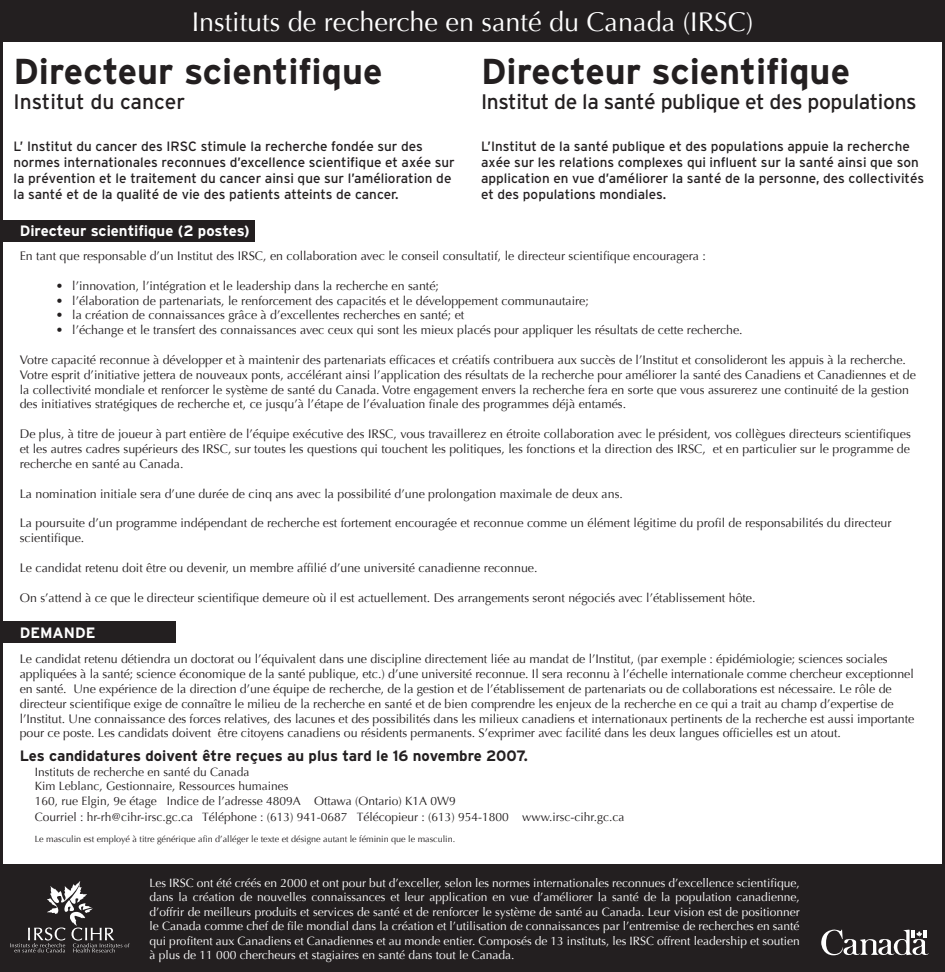
<style>
.page{position:relative;width:945px;height:972px;background:#fff}
.page>*{position:absolute;margin:0;border:0;box-sizing:border-box;transform-origin:0 0}
.t1{font:700 36px "Interstate";color:#231f20}
.t2{font:27px "Optima";color:#fff}
.t3{font:21px "Interstate";letter-spacing:-.02em;color:#231f20}
.t4{font:21px "Interstate";color:#231f20}
.t5{font:700 15px "Interstate";color:#231f20}
.t6{font:700 15px "Interstate";color:#fff}
.t7{font:13.5px/16.2px "Interstate";color:#231f20}
.t8{font:12.3px/14.9px "Optima";color:#231f20}
.t9{font:12px/14.4px "Optima";color:#fff;text-align:justify}
.t10{font:12px/14.4px "Optima";color:#231f20}
.t11{font:9px "Optima";color:#231f20}
</style>
<div class="page">
<div style="left:0;top:621px;width:175px;height:22px;background:#231f20"></div>
<div style="left:0;top:221px;width:255px;height:21px;background:#231f20"></div>
<div style="left:0;top:1px;width:945px;height:40px;background:#231f20"></div>
<div style="left:0;top:864px;width:945px;height:108px;background:#231f20"></div>
<svg style="left:821px;top:929px;width:108px;height:27px"></svg>
<svg style="left:10px;top:881px;width:119px;height:72px"></svg>
<h2 class="t2" style="left:192px;top:6px;width:563px">Instituts de recherche en santé du Canada (IRSC)</h2>
<h1 class="t1" style="left:14px;top:51px;width:370px">Directeur scientifique</h1>
<h3 class="t4" style="left:14px;top:90px;width:173px">Institut du cancer</h3>
<p class="t7" style="left:14px;top:138px;width:443px">L’ Institut du cancer des IRSC stimule la recherche fondée sur des normes internationales reconnues d’excellence scientifique et axée sur la prévention et le traitement du cancer ainsi que sur l’amélioration de la santé et de la qualité de vie des patients atteints de cancer.</p>
<h1 class="t1" style="left:481px;top:51px;width:370px">Directeur scientifique</h1>
<h3 class="t3" style="left:481px;top:90px;width:437px">Institut de la santé publique et des populations</h3>
<p class="t7" style="left:481px;top:138px;width:445px">L’Institut de la santé publique et des populations appuie la recherche axée sur les relations complexes qui influent sur la santé ainsi que son application en vue d’améliorer la santé de la personne, des collectivités et des populations mondiales.</p>
<p class="t6" style="left:20px;top:222px;width:232px">Directeur scientifique (2 postes)</p>
<p class="t8" style="left:20px;top:249px;width:688px">En tant que responsable d’un Institut des IRSC, en collaboration avec le conseil consultatif, le directeur scientifique encouragera :</p>
<p class="t8" style="left:56px;top:278px;width:385px">• l’innovation, l’intégration et le leadership dans la recherche en santé;</p>
<p class="t8" style="left:56px;top:293px;width:535px">• l’élaboration de partenariats, le renforcement des capacités et le développement communautaire;</p>
<p class="t8" style="left:56px;top:308px;width:410px">• la création de connaissances grâce à d’excellentes recherches en santé; et</p>
<p class="t8" style="left:56px;top:323px;width:688px">• l’échange et le transfert des connaissances avec ceux qui sont les mieux placés pour appliquer les résultats de cette recherche.</p>
<p class="t8" style="left:20px;top:352px;width:898px">Votre capacité reconnue à développer et à maintenir des partenariats efficaces et créatifs contribuera aux succès de l’Institut et consolideront les appuis à la recherche.<br>Votre esprit d’initiative jettera de nouveaux ponts, accélérant ainsi l’application des résultats de la recherche pour améliorer la santé des Canadiens et Canadiennes et de la collectivité mondiale et renforcer le système de santé du Canada. Votre engagement envers la recherche fera en sorte que vous assurerez une continuité de la gestion des initiatives stratégiques de recherche et, ce jusqu’à l’étape de l’évaluation finale des programmes déjà entamés.</p>
<p class="t8" style="left:20px;top:427px;width:893px;text-align:justify">De plus, à titre de joueur à part entière de l’équipe exécutive des IRSC, vous travaillerez en étroite collaboration avec le président, vos collègues directeurs scientifiques et les autres cadres supérieurs des IRSC, sur toutes les questions qui touchent les politiques, les fonctions et la direction des IRSC, et en particulier sur le programme de recherche en santé au Canada.</p>
<p class="t8" style="left:20px;top:486px;width:605px">La nomination initiale sera d’une durée de cinq ans avec la possibilité d’une prolongation maximale de deux ans.</p>
<p class="t8" style="left:20px;top:516px;width:873px">La poursuite d’un programme indépendant de recherche est fortement encouragée et reconnue comme un élément légitime du profil de responsabilités du directeur scientifique.</p>
<p class="t8" style="left:20px;top:560px;width:519px">Le candidat retenu doit être ou devenir, un membre affilié d’une université canadienne reconnue.</p>
<p class="t8" style="left:20px;top:590px;width:737px">On s’attend à ce que le directeur scientifique demeure où il est actuellement. Des arrangements seront négociés avec l’établissement hôte.</p>
<p class="t6" style="left:20px;top:624px;width:77px">DEMANDE</p>
<p class="t8" style="left:20px;top:652px;width:896px">Le candidat retenu détiendra un doctorat ou l’équivalent dans une discipline directement liée au mandat de l’Institut, (par exemple : épidémiologie; sciences sociales appliquées à la santé; science économique de la santé publique, etc.) d’une université reconnue. Il sera reconnu à l’échelle internationale comme chercheur exceptionnel en santé. Une expérience de la direction d’une équipe de recherche, de la gestion et de l’établissement de partenariats ou de collaborations est nécessaire. Le rôle de directeur scientifique exige de connaître le milieu de la recherche en santé et de bien comprendre les enjeux de la recherche en ce qui a trait au champ d’expertise de l’Institut. Une connaissance des forces relatives, des lacunes et des possibilités dans les milieux canadiens et internationaux pertinents de la recherche est aussi importante pour ce poste. Les candidats doivent être citoyens canadiens ou résidents permanents. S’exprimer avec facilité dans les deux langues officielles est un atout.</p>
<p class="t5" style="left:20px;top:748px;width:510px">Les candidatures doivent être reçues au plus tard le 16 novembre 2007.</p>
<p class="t10" style="left:35px;top:765px;width:423px">Instituts de recherche en santé du Canada<br>Kim Leblanc, Gestionnaire, Ressources humaines<br>160, rue Elgin, 9e étage Indice de l’adresse 4809A Ottawa (Ontario) K1A 0W9</p>
<p class="t10" style="left:35px;top:810px;width:591px">Courriel : hr-rh@cihr-irsc.gc.ca Téléphone : (613) 941-0687 Télécopieur : (613) 954-1800 www.irsc-cihr.gc.ca</p>
<p class="t11" style="left:35px;top:834px;width:422px">Le masculin est employé à titre générique afin d’alléger le texte et désigne autant le féminin que le masculin.</p>
<p class="t9" style="left:150px;top:876px;width:652px">Les IRSC ont été créés en 2000 et ont pour but d’exceller, selon les normes internationales reconnues d’excellence scientifique, dans la création de nouvelles connaissances et leur application en vue d’améliorer la santé de la population canadienne, d’offrir de meilleurs produits et services de santé et de renforcer le système de santé au Canada. Leur vision est de positionner le Canada comme chef de file mondial dans la création et l’utilisation de connaissances par l’entremise de recherches en santé qui profitent aux Canadiens et Canadiennes et au monde entier. Composés de 13 instituts, les IRSC offrent leadership et soutien à plus de 11 000 chercheurs et stagiaires en santé dans tout le Canada.</p>
</div>
